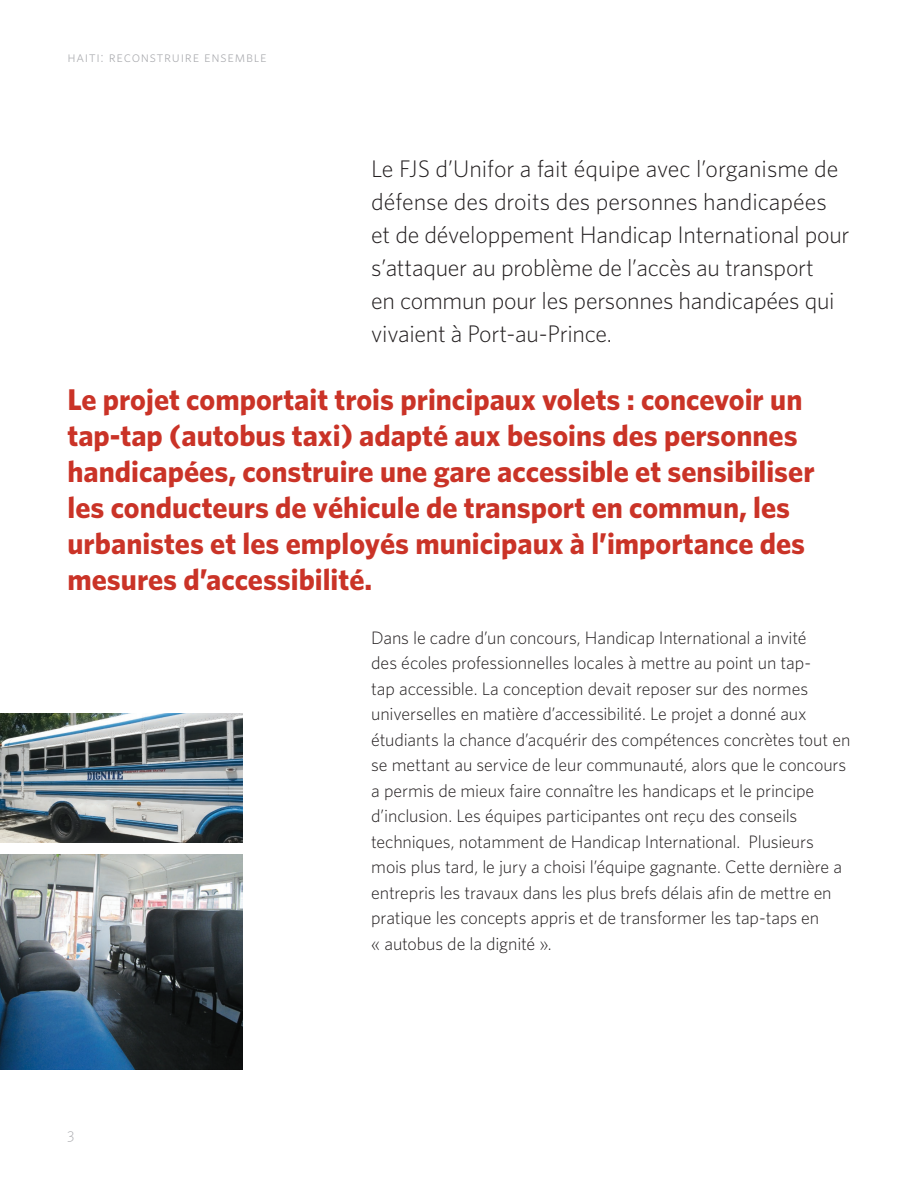
<style>
.page{position:relative;width:918px;height:1188px;background:#fff}
.page>*{position:absolute;margin:0;border:0;box-sizing:border-box;transform-origin:0 0}
.Subhead{font:700 30px/36px "Whitney";color:#ca3327}
.Intro_Paragraph{font:300 24px/33px "Whitney";letter-spacing:-.01em;color:#231f20}
.Body_Copy{font:300 18px/25.5px "Whitney";letter-spacing:-.01em;color:#231f20}
.t1{font:15px "Whitney Light SC";letter-spacing:.05em;color:#a8a9ad}
</style>
<div class="page">
<img style="left:0;top:854px;width:243px;height:215px">
<img style="left:0;top:714px;width:243px;height:129px">
<p class="t1" style="left:68px;top:48px;width:201px">haiti: reconstruire ensemble</p>
<p class="Intro_Paragraph" style="left:371px;top:152px;width:480px">Le FJS d’Unifor a fait équipe avec l’organisme de défense des droits des personnes handicapées et de développement Handicap International pour s’attaquer au problème de l’accès au transport<br>en commun pour les personnes handicapées qui vivaient à Port-au-Prince.</p>
<p class="Subhead" style="left:68px;top:381px;width:749px">Le projet comportait trois principaux volets : concevoir un tap-tap (autobus taxi) adapté aux besoins des personnes handicapées, construire une gare accessible et sensibiliser les conducteurs de véhicule de transport en commun, les urbanistes et les employés municipaux à l’importance des mesures d’accessibilité.</p>
<p class="t1" style="left:68px;top:1126px;width:8px">3</p>
<p class="Body_Copy" style="left:371px;top:624px;width:481px">Dans le cadre d’un concours, Handicap International a invité<br>des écoles professionnelles locales à mettre au point un tap-<br>tap accessible. La conception devait reposer sur des normes universelles en matière d’accessibilité. Le projet a donné aux étudiants la chance d’acquérir des compétences concrètes tout en se mettant au service de leur communauté, alors que le concours a permis de mieux faire connaître les handicaps et le principe d’inclusion. Les équipes participantes ont reçu des conseils techniques, notamment de Handicap International. Plusieurs mois plus tard, le jury a choisi l’équipe gagnante. Cette dernière a entrepris les travaux dans les plus brefs délais afin de mettre en pratique les concepts appris et de transformer les tap-taps en<br>« autobus de la dignité ».</p>
</div>
